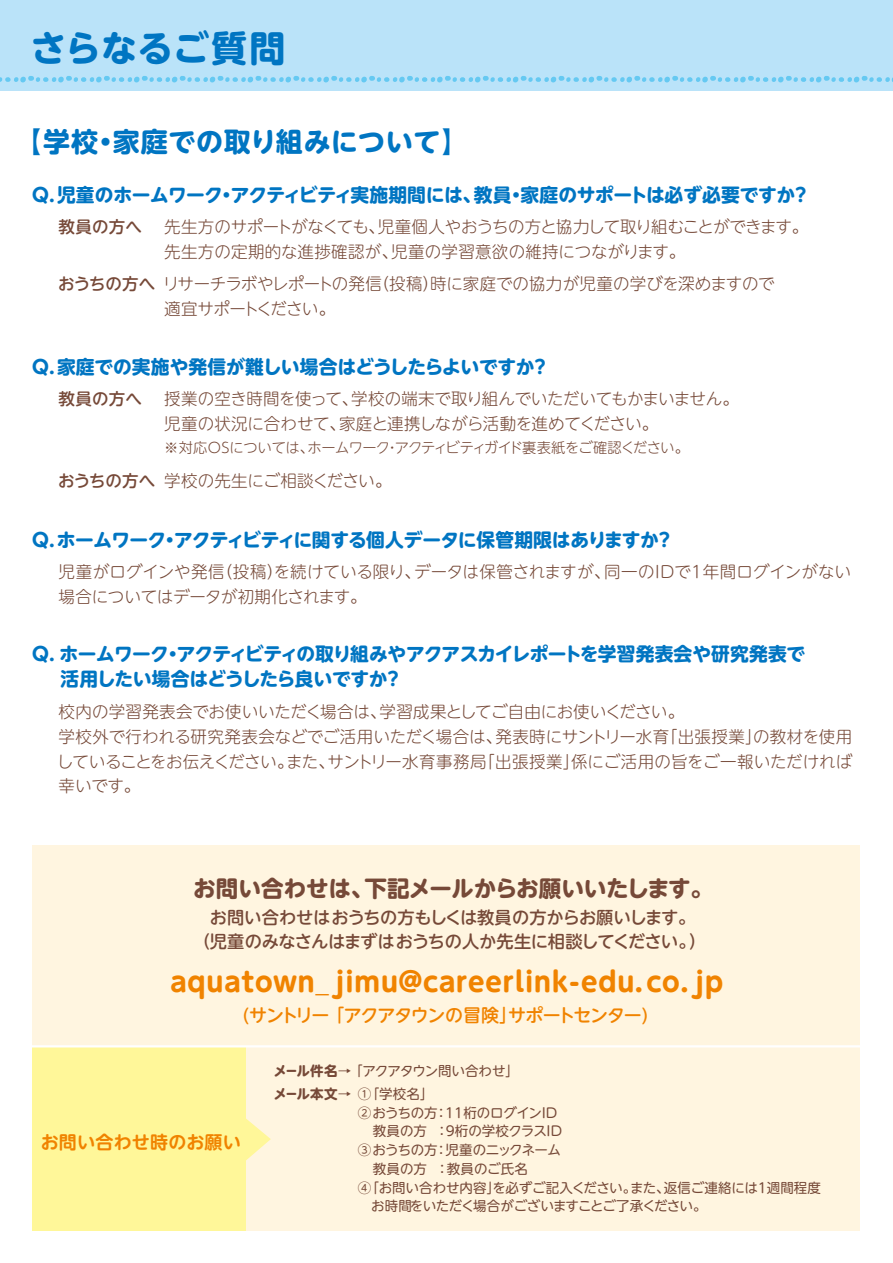
<style>
.page{position:relative;width:893px;height:1263px;background:#fff}
.page>*{position:absolute;margin:0;border:0;box-sizing:border-box;transform-origin:0 0}
.t1{font:700 36px "UD Shin M Go Pro";color:#0075c2}
.t2{font:700 27px "UD Shin M Go Pro";letter-spacing:.01em;color:#f08300}
.t3{font:700 27px "UD Shin M Go Pro";letter-spacing:.02em;color:#0075c2}
.t4{font:700 22.5px "UD Shin M Go Pro";letter-spacing:-.005em;color:#764938}
.t5{font:700 18.75px/25.5px "UD Shin M Go Pro";letter-spacing:-.025em;color:#0075c2}
.t6{font:500 18px "UD Shin M Go Pro";letter-spacing:-.065em;color:#f08300}
.t7{font:700 18px "UD Shin M Go Pro De";letter-spacing:.01em;color:#f08300}
.t8{font:500 17.25px/24.3px "UD Shin M Go Pro";letter-spacing:-.02em;color:#764938;text-align:center}
.t9{font:300 16.5px/24.8px "UD Shin M Go Pro";letter-spacing:-.01em;color:#764938}
.t10{font:500 16.5px "UD Shin M Go Pro";letter-spacing:.015em;color:#764938}
.t11{font:300 16.5px "UD Shin M Go Pro";letter-spacing:-.05em;color:#764938}
.t12{font:300 14.25px "UD Shin M Go Pro";letter-spacing:-.035em;color:#764938}
.t13{font:13.5px "UD Shin M Go Pro";letter-spacing:-.015em;color:#764938}
.t14{font:13.5px/22.6px "UD Shin M Go Pro";letter-spacing:-.04em;color:#764938}
.t15{font:13.5px "UD Shin M Go Pro";letter-spacing:-.055em;color:#764938}
.t16{font:13.5px "UD Shin M Go Pro";letter-spacing:-.035em;color:#764938}
.t17{font:13.5px "UD Shin M Go Pro";letter-spacing:.005em;color:#764938}
.s1{font-weight:500}
.s2{font-weight:700}
</style>
<div class="page">
<div style="left:32px;top:845px;width:828px;height:386px;background:#fff5e0"></div>
<div style="left:0;top:0;width:893px;height:91px;background:#bae3f9"></div>
<svg style="left:0;top:76px;width:893px;height:7px"></svg>
<div style="left:32px;top:1046px;width:214px;height:185px;background:#fff799"></div>
<hr style="left:22px;top:1045px;width:856px;height:2px;background:#fff">
<svg style="left:246px;top:1118px;width:25px;height:42px"></svg>
<h1 class="t1" style="left:31px;top:19px;width:256px">さらなるご質問</h1>
<h2 class="t3" style="left:15px;top:120px;width:455px">【学校・家庭での取り組みについて】</h2>
<p class="t5" style="left:32px;top:181px;width:801px">Q.児童のホームワーク・アクティビティ実施期間には、教員・家庭のサポートは必ず必要ですか？ 　</p>
<p class="t10" style="left:59px;top:213px;width:85px">教員の方へ</p>
<p class="t9" style="left:164px;top:214px;width:646px">先生方のサポートがなくても、児童個人やおうちの方と協力して取り組むことができます。先生方の定期的な進捗確認が、児童の学習意欲の維持につながります。</p>
<p class="t9" style="left:58px;top:271px;width:718px"><span class="s1">おうちの方へ</span>リサーチラボやレポートの発信（投稿）時に家庭での協力が児童の学びを深めますので</p>
<p class="t11" style="left:164px;top:295px;width:173px">適宜サポートください。</p>
<p class="t5" style="left:32px;top:354px;width:534px">Q.家庭での実施や発信が難しい場合はどうしたらよいですか？　</p>
<p class="t10" style="left:59px;top:386px;width:85px">教員の方へ</p>
<p class="t9" style="left:164px;top:386px;width:576px">授業の空き時間を使って、学校の端末で取り組んでいただいてもかまいません。児童の状況に合わせて、家庭と連携しながら活動を進めてください。</p>
<p class="t12" style="left:164px;top:436px;width:526px">※対応OSについては、ホームワーク・アクティビティガイド裏表紙をご確認ください。</p>
<p class="t9" style="left:164px;top:468px;width:229px">学校の先生にご相談ください。</p>
<p class="t10" style="left:58px;top:467px;width:99px">おうちの方へ</p>
<p class="t5" style="left:32px;top:526px;width:644px">Q.ホームワーク・アクティビティに関する個人データに保管期限はありますか？</p>
<p class="t9" style="left:59px;top:558px;width:794px">児童がログインや発信（投稿）を続けている限り、データは保管されますが、同一のIDで1年間ログインがない場合についてはデータが初期化されます。</p>
<p class="t5" style="left:60px;top:640px;width:746px;text-indent:-29px">Q. ホームワーク・アクティビティの取り組みやアクアスカイレポートを学習発表会や研究発表で活用したい場合はどうしたら良いですか？</p>
<p class="t9" style="left:57px;top:699px;width:797px">校内の学習発表会でお使いいただく場合は、学習成果としてご自由にお使いください。<br>学校外で行われる研究発表会などでご活用いただく場合は、発表時にサントリー水育「出張授業」の教材を使用していることをお伝えください。また、サントリー水育事務局「出張授業」係にご活用の旨をご一報いただければ幸いです。</p>
<h3 class="t4" style="left:193px;top:870px;width:521px">お問い合わせは、下記メールからお願いいたします。</h3>
<p class="t8" style="left:193px;top:904px;width:514px">お問い合わせはおうちの方もしくは教員の方からお願いします。<br>（児童のみなさんはまずはおうちの人か先生に相談してください。）</p>
<h2 class="t2" style="left:170px;top:959px;width:555px">aquatown_jimu@careerlink-edu.co.jp</h2>
<p class="t6" style="left:243px;top:1000px;width:407px">(サントリー 「アクアタウンの冒険」サポートセンター)</p>
<p class="t7" style="left:41px;top:1127px;width:201px">お問い合わせ時のお願い</p>
<p class="t14" style="left:273px;top:1059px;width:247px"><span class="s2">メール件名→</span>「アクアタウン問い合わせ」<span class="s2">メール本文→</span> ①「学校名」</p>
<p class="t13" style="left:358px;top:1101px;width:202px">②おうちの方：11桁のログインＩＤ</p>
<p class="t13" style="left:373px;top:1120px;width:191px">教員の方 ：9桁の学校クラスID</p>
<p class="t16" style="left:358px;top:1139px;width:205px">③おうちの方：児童のニックネーム</p>
<p class="t17" style="left:373px;top:1158px;width:157px">教員の方 ：教員のご氏名</p>
<p class="t13" style="left:358px;top:1176px;width:465px">④「お問い合わせ内容」を必ずご記入ください。また、返信ご連絡には1週間程度</p>
<p class="t15" style="left:358px;top:1195px;width:350px">　お時間をいただく場合がございますことご了承ください。</p>
</div>
